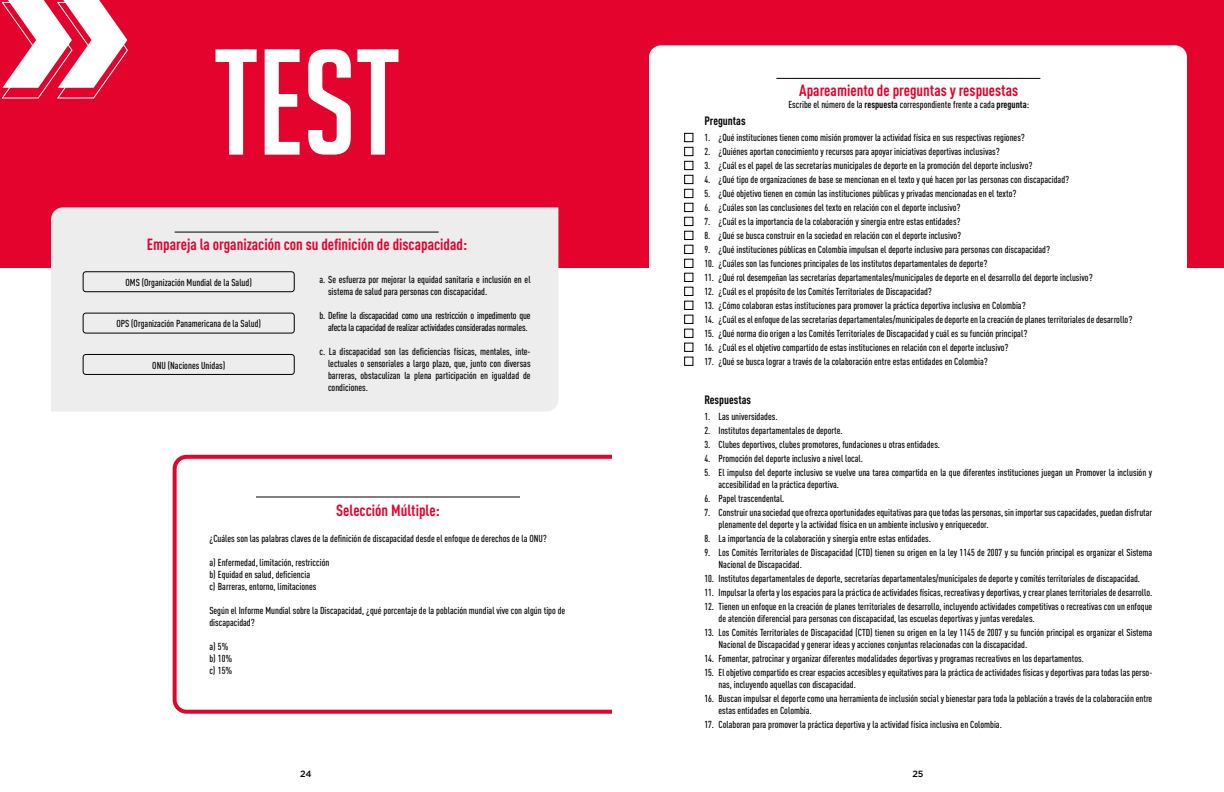
<style>
.page{position:relative;width:1224px;height:792px;background:#fff}
.page>*{position:absolute;margin:0;border:0;box-sizing:border-box;transform-origin:0 0}
.t1{font:146.7px "Big Noodle Titling";color:#fff}
.t2{font:700 condensed 16px "DIN";color:#e4032c}
.t3{font:700 condensed 12px "DIN";color:#000}
.t4{font:500 10px/12px "DIN Cond";color:#000}
.t5{font:500 10px/12px "DIN Cond";letter-spacing:-.02em;color:#000;text-align:center}
.t6{font:500 9px "Gotham Pro";color:#000}
.s1{font-family:"DIN";font-weight:700;font-stretch:condensed}
</style>
<div class="page">
<div style="left:0;top:0;width:1224px;height:268px;background:#e4032c"></div>
<div style="left:649px;top:45px;width:538px;height:268px;background:#fff;border-radius:12px"></div>
<div style="left:51px;top:207px;width:507px;height:205px;background:#ededed"></div>
<div style="left:83px;top:271px;width:212px;height:21px;border:1px solid #000;border-radius:3px"></div>
<div style="left:83px;top:313px;width:212px;height:20px;border:1px solid #000;border-radius:3px"></div>
<div style="left:83px;top:354px;width:212px;height:21px;border:1px solid #000;border-radius:3px"></div>
<div style="left:684px;top:133px;width:9px;height:9px;border:1px solid #000"></div>
<div style="left:684px;top:147px;width:9px;height:9px;border:1px solid #000"></div>
<div style="left:684px;top:161px;width:9px;height:9px;border:1px solid #000"></div>
<div style="left:684px;top:175px;width:9px;height:9px;border:1px solid #000"></div>
<div style="left:684px;top:189px;width:9px;height:9px;border:1px solid #000"></div>
<div style="left:684px;top:203px;width:9px;height:9px;border:1px solid #000"></div>
<div style="left:684px;top:217px;width:9px;height:9px;border:1px solid #000"></div>
<div style="left:684px;top:231px;width:9px;height:9px;border:1px solid #000"></div>
<div style="left:684px;top:245px;width:9px;height:9px;border:1px solid #000"></div>
<div style="left:684px;top:259px;width:9px;height:9px;border:1px solid #000"></div>
<div style="left:684px;top:273px;width:9px;height:9px;border:1px solid #000"></div>
<div style="left:684px;top:287px;width:9px;height:9px;border:1px solid #000"></div>
<div style="left:684px;top:301px;width:9px;height:9px;border:1px solid #000"></div>
<div style="left:684px;top:315px;width:9px;height:9px;border:1px solid #000"></div>
<div style="left:684px;top:329px;width:9px;height:9px;border:1px solid #000"></div>
<div style="left:684px;top:343px;width:9px;height:9px;border:1px solid #000"></div>
<div style="left:684px;top:357px;width:9px;height:9px;border:1px solid #000"></div>
<hr style="left:175px;top:232px;width:264px;height:1px;background:#000">
<hr style="left:776px;top:78px;width:264px;height:1px;background:#000">
<svg style="left:172px;top:454px;width:440px;height:260px"></svg>
<svg style="left:1px;top:0;width:127px;height:99px"></svg>
<h1 class="t1" style="left:214px;top:23px;width:187px">Test</h1>
<h2 class="t2" style="left:147px;top:235px;width:322px">Empareja la organización con su definición de discapacidad:</h2>
<p class="t4" style="left:125px;top:276px;width:128px">OMS (Organización Mundial de la Salud)</p>
<p class="t4" style="left:116px;top:317px;width:146px">OPS (Organización Panamericana de la Salud)</p>
<p class="t4" style="left:152px;top:359px;width:74px">ONU (Naciones Unidas)</p>
<p class="t4" style="left:328px;top:274px;width:204px;text-indent:-8px">a. Se esfuerza por mejorar la equidad sanitaria e inclusión en el sistema de salud para personas con discapacidad.</p>
<p class="t5" style="left:320px;top:310px;width:213px">b. Define la discapacidad como una restricción o impedimento que afecta la capacidad de realizar actividades consideradas normales.</p>
<p class="t4" style="left:328px;top:346px;width:204px;text-align:justify;text-indent:-8px">c. La discapacidad son las deficiencias físicas, mentales, inte&shy;lectuales o sensoriales a largo plazo, que, junto con diversas barreras, obstaculizan la plena participación en igualdad de condiciones.</p>
<h2 class="t2" style="left:336px;top:501px;width:105px">Selección Múltiple:</h2>
<p class="t4" style="left:209px;top:532px;width:339px">¿Cuáles son las palabras claves de la definición de discapacidad desde el enfoque de derechos de la ONU?</p>
<p class="t4" style="left:209px;top:556px;width:122px">a) Enfermedad, limitación, restricción b) Equidad en salud, deficiencia<br>c) Barreras, entorno, limitaciones</p>
<p class="t4" style="left:209px;top:604px;width:358px">Según el Informe Mundial sobre la Discapacidad, ¿qué porcentaje de la población mundial vive con algún tipo de discapacidad?</p>
<p class="t4" style="left:209px;top:640px;width:24px">a) 5% b) 10% c) 15%</p>
<p class="t3" style="left:704px;top:114px;width:43px">Preguntas</p>
<h2 class="t2" style="left:799px;top:81px;width:220px">Apareamiento de preguntas y respuestas</h2>
<p class="t4" style="left:788px;top:98px;width:242px">Escribe el número de la <span class="s1">respuesta</span> correspondiente frente a cada <span class="s1">pregunta</span>:</p>
<p class="t4" style="left:704px;top:131px;width:322px">1. ¿Qué instituciones tienen como misión promover la actividad física en sus respectivas regiones?</p>
<p class="t4" style="left:704px;top:145px;width:297px">2. ¿Quiénes aportan conocimiento y recursos para apoyar iniciativas deportivas inclusivas?</p>
<p class="t4" style="left:704px;top:159px;width:330px">3. ¿Cuál es el papel de las secretarías municipales de deporte en la promoción del deporte inclusivo?</p>
<p class="t4" style="left:704px;top:173px;width:366px">4. ¿Qué tipo de organizaciones de base se mencionan en el texto y qué hacen por las personas con discapacidad?</p>
<p class="t4" style="left:704px;top:187px;width:314px">5. ¿Qué objetivo tienen en común las instituciones públicas y privadas mencionadas en el texto?</p>
<p class="t4" style="left:704px;top:201px;width:258px">6. ¿Cuáles son las conclusiones del texto en relación con el deporte inclusivo?</p>
<p class="t4" style="left:704px;top:215px;width:258px">7. ¿Cuál es la importancia de la colaboración y sinergia entre estas entidades?</p>
<p class="t4" style="left:704px;top:229px;width:258px">8. ¿Qué se busca construir en la sociedad en relación con el deporte inclusivo?</p>
<p class="t4" style="left:704px;top:243px;width:347px">9. ¿Qué instituciones públicas en Colombia impulsan el deporte inclusivo para personas con discapacidad?</p>
<p class="t4" style="left:704px;top:257px;width:285px">10. ¿Cuáles son las funciones principales de los institutos departamentales de deporte?</p>
<p class="t4" style="left:704px;top:271px;width:390px">11. ¿Qué rol desempeñan las secretarías departamentales/municipales de deporte en el desarrollo del deporte inclusivo?</p>
<p class="t4" style="left:704px;top:285px;width:229px">12. ¿Cuál es el propósito de los Comités Territoriales de Discapacidad?</p>
<p class="t4" style="left:704px;top:299px;width:323px">13. ¿Cómo colaboran estas instituciones para promover la práctica deportiva inclusiva en Colombia?</p>
<p class="t4" style="left:704px;top:313px;width:430px">14. ¿Cuál es el enfoque de las secretarías departamentales/municipales de deporte en la creación de planes territoriales de desarrollo?</p>
<p class="t4" style="left:704px;top:327px;width:324px">15. ¿Qué norma dio origen a los Comités Territoriales de Discapacidad y cuál es su función principal?</p>
<p class="t4" style="left:704px;top:341px;width:306px">16. ¿Cuál es el objetivo compartido de estas instituciones en relación con el deporte inclusivo?</p>
<p class="t4" style="left:704px;top:355px;width:285px">17. ¿Qué se busca lograr a través de la colaboración entre estas entidades en Colombia?</p>
<p class="t3" style="left:704px;top:393px;width:48px">Respuestas</p>
<p class="t4" style="left:704px;top:410px;width:75px">1. Las universidades.</p>
<p class="t4" style="left:704px;top:424px;width:140px">2. Institutos departamentales de deporte.</p>
<p class="t4" style="left:704px;top:438px;width:237px">3. Clubes deportivos, clubes promotores, fundaciones u otras entidades.</p>
<p class="t4" style="left:704px;top:452px;width:160px">4. Promoción del deporte inclusivo a nivel local.</p>
<p class="t4" style="left:719px;top:466px;width:435px;text-indent:-14px">5. El impulso del deporte inclusivo se vuelve una tarea compartida en la que diferentes instituciones juegan un Promover la inclusión y accesibilidad en la práctica deportiva.</p>
<p class="t4" style="left:704px;top:492px;width:82px">6. Papel trascendental.</p>
<p class="t4" style="left:719px;top:506px;width:435px;text-indent:-14px">7. Construir una sociedad que ofrezca oportunidades equitativas para que todas las personas, sin importar sus capacidades, puedan disfrutar plenamente del deporte y la actividad física en un ambiente inclusivo y enriquecedor.</p>
<p class="t4" style="left:704px;top:532px;width:228px">8. La importancia de la colaboración y sinergia entre estas entidades.</p>
<p class="t4" style="left:719px;top:546px;width:435px;text-indent:-14px">9. Los Comités Territoriales de Discapacidad (CTD) tienen su origen en la ley 1145 de 2007 y su función principal es organizar el Sistema<br>Nacional de Discapacidad.</p>
<p class="t4" style="left:704px;top:572px;width:437px">10. Institutos departamentales de deporte, secretarías departamentales/municipales de deporte y comités territoriales de discapacidad.</p>
<p class="t4" style="left:704px;top:586px;width:449px">11. Impulsar la oferta y los espacios para la práctica de actividades físicas, recreativas y deportivas, y crear planes territoriales de desarrollo.</p>
<p class="t4" style="left:719px;top:600px;width:435px;text-indent:-14px">12. Tienen un enfoque en la creación de planes territoriales de desarrollo, incluyendo actividades competitivas o recreativas con un enfoque de atención diferencial para personas con discapacidad, las escuelas deportivas y juntas veredales.</p>
<p class="t4" style="left:719px;top:626px;width:435px;text-indent:-14px">13. Los Comités Territoriales de Discapacidad (CTD) tienen su origen en la ley 1145 de 2007 y su función principal es organizar el Sistema<br>Nacional de Discapacidad y generar ideas y acciones conjuntas relacionadas con la discapacidad.</p>
<p class="t4" style="left:704px;top:652px;width:381px">14. Fomentar, patrocinar y organizar diferentes modalidades deportivas y programas recreativos en los departamentos.</p>
<p class="t4" style="left:719px;top:666px;width:435px;text-indent:-14px">15. El objetivo compartido es crear espacios accesibles y equitativos para la práctica de actividades físicas y deportivas para todas las perso&shy;nas, incluyendo aquellas con discapacidad.</p>
<p class="t4" style="left:719px;top:692px;width:435px;text-indent:-14px">16. Buscan impulsar el deporte como una herramienta de inclusión social y bienestar para toda la población a través de la colaboración entre estas entidades en Colombia.</p>
<p class="t4" style="left:704px;top:718px;width:299px">17. Colaboran para promover la práctica deportiva y la actividad física inclusiva en Colombia.</p>
<p class="t6" style="left:300px;top:769px;width:13px">24</p>
<p class="t6" style="left:912px;top:769px;width:13px">25</p>
</div>
